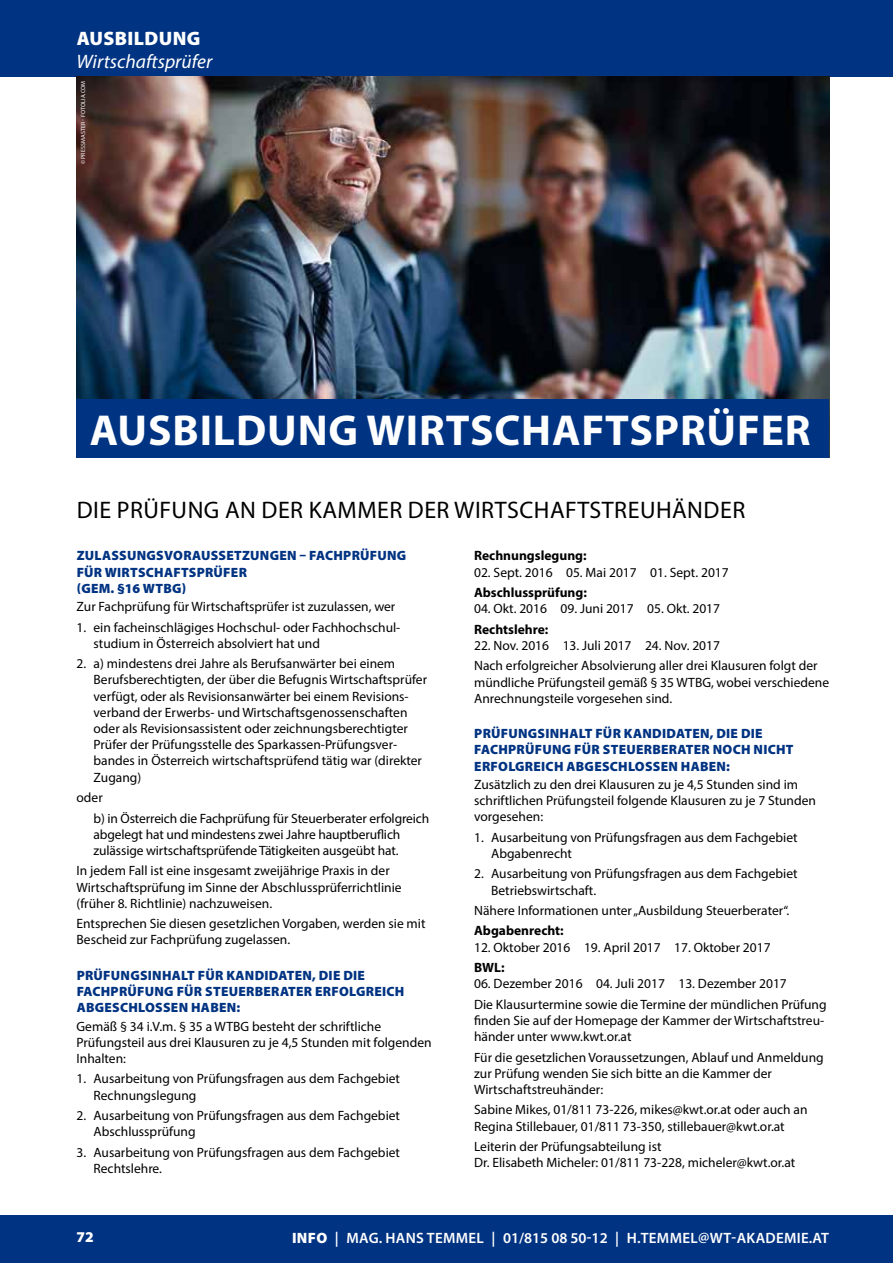
<style>
.page{position:relative;width:893px;height:1263px;background:#fff}
.page>*{position:absolute;margin:0;border:0;box-sizing:border-box;transform-origin:0 0}
.t1{font:700 43.5px "Myriad Pro";letter-spacing:.02em;color:#fff}
.t2{font:24px "Myriad Pro";letter-spacing:.02em;color:#000}
.t3{font:italic 19.5px "Myriad Pro";color:#fff}
.t4{font:900 19.5px "Myriad Pro";letter-spacing:.02em;color:#fff}
.t5{font:600 15px "Myriad Pro";letter-spacing:.02em;color:#fff}
.t6{font:900 15px "Myriad Pro";color:#fff}
.t7{font:13.5px/16.2px "Myriad Pro";color:#000}
.t8{font:900 13.5px/16.2px "Myriad Pro";letter-spacing:.02em;color:#003382}
.t9{font:700 13.5px "Myriad Pro";color:#000}
.t10{font:6px "Myriad Pro";letter-spacing:.02em;color:#fff}
.s1{font-weight:900}
</style>
<div class="page">
<div style="left:0;top:0;width:893px;height:77px;background:#003382"></div>
<div style="left:0;top:1215px;width:893px;height:48px;background:#003382"></div>
<img style="left:77px;top:77px;width:752px;height:323px">
<div style="left:77px;top:400px;width:752px;height:58px;background:#003382"></div>
<h3 class="t4" style="left:77px;top:25px;width:125px">AUSBILDUNG</h3>
<h3 class="t3" style="left:77px;top:49px;width:137px">Wirtschaftsprüfer</h3>
<p class="t10" style="left:80px;top:164px;width:85px;rotate:-90deg">© PRESSMASTER - FOTOLIA.COM</p>
<h1 class="t1" style="left:90px;top:402px;width:722px">AUSBILDUNG WIRTSCHAFTSPRÜFER</h1>
<h2 class="t2" style="left:77px;top:495px;width:670px">DIE PRÜFUNG AN DER KAMMER DER WIRTSCHAFTSTREUHÄNDER</h2>
<p class="t8" style="left:77px;top:547px;width:331px">ZULASSUNGSVORAUSSETZUNGEN – FACHPRÜFUNG<br>FÜR WIRTSCHAFTSPRÜFER<br>(GEM. §16 WTBG)</p>
<p class="t7" style="left:77px;top:598px;width:320px">Zur Fachprüfung für Wirtschaftsprüfer ist zuzulassen, wer</p>
<p class="t7" style="left:94px;top:619px;width:308px;text-indent:-17px">1. ein facheinschlägiges Hochschul- oder Fachhochschul&shy;studium in Österreich absolviert hat und</p>
<p class="t7" style="left:94px;top:655px;width:335px;text-indent:-17px">2. a) mindestens drei Jahre als Berufsanwärter bei einem Berufsberechtigten, der über die Befugnis Wirtschaftsprüfer verfügt, oder als Revisionsanwärter bei einem Revisions&shy;verband der Erwerbs- und Wirtschaftsgenossenschaften oder als Revisionsassistent oder zeichnungsberechtigter Prüfer der Prüfungsstelle des Sparkassen-Prüfungsver&shy;bandes in Österreich wirtschaftsprüfend tätig war (direkter Zugang)</p>
<p class="t7" style="left:94px;top:787px;width:337px;line-height:20.4px;text-indent:-17px">oder<br>b) in Österreich die Fachprüfung für Steuerberater erfolgreich</p>
<p class="t7" style="left:94px;top:826px;width:308px">abgelegt hat und mindestens zwei Jahre hauptberuflich zulässige wirtschaftsprüfende Tätigkeiten ausgeübt hat.</p>
<p class="t7" style="left:77px;top:862px;width:327px">In jedem Fall ist eine insgesamt zweijährige Praxis in der<br>Wirtschaftsprüfung im Sinne der Abschlussprüferrichtlinie (früher 8. Richtlinie) nachzuweisen.</p>
<p class="t7" style="left:77px;top:915px;width:350px">Entsprechen Sie diesen gesetzlichen Vorgaben, werden sie mit<br>Bescheid zur Fachprüfung zugelassen.</p>
<p class="t8" style="left:77px;top:967px;width:329px">PRÜFUNGSINHALT FÜR KANDIDATEN, DIE DIE<br>FACHPRÜFUNG FÜR STEUERBERATER ERFOLGREICH<br>ABGESCHLOSSEN HABEN:</p>
<p class="t7" style="left:77px;top:1018px;width:357px">Gemäß § 34 i.V.m. § 35 a WTBG besteht der schriftliche<br>Prüfungsteil aus drei Klausuren zu je 4,5 Stunden mit folgenden<br>Inhalten:</p>
<p class="t7" style="left:94px;top:1070px;width:308px;text-indent:-17px">1. Ausarbeitung von Prüfungsfragen aus dem Fachgebiet<br>Rechnungslegung</p>
<p class="t7" style="left:94px;top:1107px;width:308px;text-indent:-17px">2. Ausarbeitung von Prüfungsfragen aus dem Fachgebiet<br>Abschlussprüfung</p>
<p class="t7" style="left:94px;top:1144px;width:308px;text-indent:-17px">3. Ausarbeitung von Prüfungsfragen aus dem Fachgebiet<br>Rechtslehre.</p>
<p class="t9" style="left:474px;top:547px;width:114px">Rechnungslegung:</p>
<p class="t7" style="left:474px;top:564px;width:256px">02. Sept. 2016 05. Mai 2017 01. Sept. 2017</p>
<p class="t9" style="left:474px;top:584px;width:114px">Abschlussprüfung:</p>
<p class="t7" style="left:474px;top:600px;width:248px">04. Okt. 2016 09. Juni 2017 05. Okt. 2017</p>
<p class="t9" style="left:474px;top:620px;width:76px">Rechtslehre:</p>
<p class="t7" style="left:474px;top:635px;width:345px;line-height:20.4px">22. Nov. 2016 13. Juli 2017 24. Nov. 2017<br>Nach erfolgreicher Absolvierung aller drei Klausuren folgt der</p>
<p class="t7" style="left:474px;top:674px;width:357px">mündliche Prüfungsteil gemäß § 35 WTBG, wobei verschiedene<br>Anrechnungsteile vorgesehen sind.</p>
<p class="t8" style="left:474px;top:725px;width:321px">PRÜFUNGSINHALT FÜR KANDIDATEN, DIE DIE<br>FACHPRÜFUNG FÜR STEUERBERATER NOCH NICHT<br>ERFOLGREICH ABGESCHLOSSEN HABEN:</p>
<p class="t7" style="left:474px;top:776px;width:343px">Zusätzlich zu den drei Klausuren zu je 4,5 Stunden sind im schriftlichen Prüfungsteil folgende Klausuren zu je 7 Stunden vorgesehen:</p>
<p class="t7" style="left:491px;top:829px;width:308px;text-indent:-17px">1. Ausarbeitung von Prüfungsfragen aus dem Fachgebiet<br>Abgabenrecht</p>
<p class="t7" style="left:491px;top:865px;width:308px;text-indent:-17px">2. Ausarbeitung von Prüfungsfragen aus dem Fachgebiet<br>Betriebswirtschaft.</p>
<p class="t7" style="left:474px;top:902px;width:317px">Nähere Informationen unter „Ausbildung Steuerberater“.</p>
<p class="t9" style="left:474px;top:922px;width:91px">Abgabenrecht:</p>
<p class="t7" style="left:474px;top:939px;width:298px">12. Oktober 2016 19. April 2017 17. Oktober 2017</p>
<p class="t9" style="left:474px;top:959px;width:32px">BWL:</p>
<p class="t7" style="left:474px;top:973px;width:354px;line-height:20.4px">06. Dezember 2016 04. Juli 2017 13. Dezember 2017<br>Die Klausurtermine sowie die Termine der mündlichen Prüfung</p>
<p class="t7" style="left:474px;top:1012px;width:352px">finden Sie auf der Homepage der Kammer der Wirtschaftstreu&shy;händer unter www.kwt.or.at</p>
<p class="t7" style="left:474px;top:1049px;width:351px">Für die gesetzlichen Voraussetzungen, Ablauf und Anmeldung zur Prüfung wenden Sie sich bitte an die Kammer der<br>Wirtschaftstreuhänder:</p>
<p class="t7" style="left:474px;top:1102px;width:335px">Sabine Mikes, 01/811 73-226, mikes@kwt.or.at oder auch an<br>Regina Stillebauer, 01/811 73-350, stillebauer@kwt.or.at</p>
<p class="t7" style="left:474px;top:1138px;width:323px">Leiterin der Prüfungsabteilung ist<br>Dr. Elisabeth Micheler: 01/811 73-228, micheler@kwt.or.at</p>
<p class="t6" style="left:77px;top:1227px;width:19px">72</p>
<p class="t5" style="left:292px;top:1229px;width:538px"><span class="s1">INFO</span> | MAG. HANS TEMMEL | 01/815 08 50-12 | H.TEMMEL@WT-AKADEMIE.AT</p>
</div>
